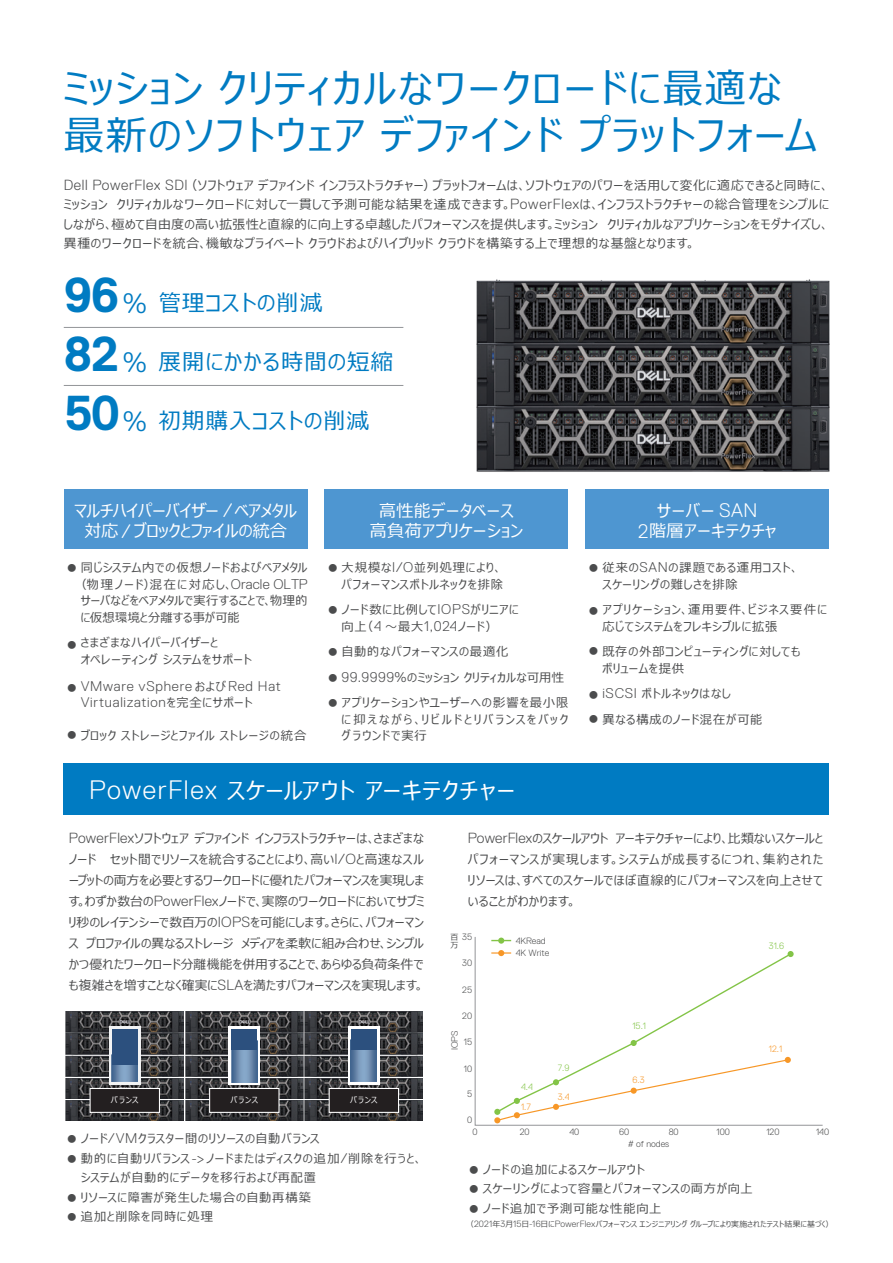
<style>
.page{position:relative;width:893px;height:1263px;background:#fff}
.page>*{position:absolute;margin:0;border:0;box-sizing:border-box;transform-origin:0 0}
.t1{font:40.35px/46.8px "Meiryo UI";letter-spacing:.05em;color:#007bc2}
.t2{font:23.1px "Meiryo UI";letter-spacing:.05em;color:#fff}
.t3{font:22.35px "Meiryo UI";letter-spacing:.05em;color:#007bc2}
.t4{font:16.95px/20.4px "Meiryo UI";letter-spacing:.025em;color:#fff;text-align:center}
.t5{font:16.95px/20.4px "Meiryo UI";letter-spacing:-.025em;color:#fff;text-align:center}
.t6{font:300 14.1px/16.5px "Dell Replica";letter-spacing:.05em;color:#4b4c4d}
.t7{font:12.75px/21px "Meiryo UI";letter-spacing:.025em;color:#4b4c4d;text-align:justify}
.t8{font:12.15px/16.5px "Meiryo UI";letter-spacing:.055em;color:#4b4c4d}
.t9{font:12.15px/16.5px "Meiryo UI";letter-spacing:.035em;color:#4b4c4d}
.t10{font:12.15px "Meiryo UI";letter-spacing:.135em;color:#4b4c4d}
.t11{font:12.15px "Meiryo UI";letter-spacing:.01em;color:#4b4c4d}
.t12{font:12.15px "Meiryo UI";letter-spacing:.015em;color:#4b4c4d}
.t13{font:300 9.15px/12.3px "Dell Replica";color:#4b4c4d}
.t14{font:300 9.15px "Dell Replica";color:#83c447}
.t15{font:300 9.15px "Dell Replica";color:#f79727}
.t16{font:8.4px "Meiryo UI";letter-spacing:.105em;color:#fff}
.t17{font:7.95px/7.9px "Meiryo UI";letter-spacing:.025em;color:#4b4c4d}
.s1{font-family:"Dell Replica";font-weight:300;font-size:14.7px}
.s2{font-family:"Dell Replica";font-weight:700;font-size:48.9px}
.s3{font-family:"Dell Replica";font-weight:300;font-size:28.05px}
.s4{font-family:"Dell Replica";font-weight:300;font-size:19.5px}
.s5{font-family:"Dell Replica";font-weight:300;font-size:14.1px}
.s6{font-family:"Meiryo UI";font-weight:400;font-size:12.15px}
.s7{font-family:"Dell Replica";font-weight:300;font-size:26.7px}
.s8{font-family:"Dell Replica";font-weight:300;font-size:9px}
</style>
<div class="page">
<img style="left:476px;top:414px;width:354px;height:58px">
<img style="left:476px;top:351px;width:354px;height:63px">
<img style="left:476px;top:279px;width:354px;height:72px">
<div style="left:64px;top:489px;width:244px;height:60px;background:#4e96d1"></div>
<div style="left:325px;top:489px;width:243px;height:60px;background:#4e96d1"></div>
<div style="left:585px;top:489px;width:244px;height:60px;background:#4e96d1"></div>
<div style="left:64px;top:763px;width:765px;height:51px;background:#007bc2"></div>
<img style="left:66px;top:1012px;width:237px;height:20px">
<img style="left:66px;top:1034px;width:237px;height:20px">
<img style="left:66px;top:1056px;width:237px;height:20px">
<img style="left:66px;top:1078px;width:237px;height:20px">
<img style="left:66px;top:1100px;width:237px;height:20px">
<img style="left:305px;top:1012px;width:118px;height:20px">
<img style="left:305px;top:1034px;width:118px;height:20px">
<img style="left:305px;top:1056px;width:118px;height:20px">
<img style="left:305px;top:1078px;width:118px;height:20px">
<img style="left:305px;top:1100px;width:118px;height:20px">
<div style="left:109px;top:1026px;width:32px;height:59px;background:#f2f3f4"></div>
<img style="left:112px;top:1064px;width:26px;height:18px">
<div style="left:112px;top:1029px;width:26px;height:35px;background:#2c507e"></div>
<svg style="left:228px;top:1026px;width:32px;height:58px"></svg>
<img style="left:231px;top:1050px;width:26px;height:32px">
<div style="left:231px;top:1029px;width:26px;height:21px;background:#2c507e"></div>
<div style="left:209px;top:1088px;width:71px;height:25px;background:#231f20;border:1px solid #fff"></div>
<div style="left:90px;top:1088px;width:70px;height:25px;background:#231f20;border:1px solid #fff"></div>
<div style="left:348px;top:1026px;width:32px;height:59px;background:#fff"></div>
<img style="left:351px;top:1050px;width:26px;height:32px">
<div style="left:351px;top:1029px;width:26px;height:21px;background:#2c507e"></div>
<div style="left:329px;top:1088px;width:70px;height:25px;background:#231f20;border:1px solid #fff"></div>
<hr style="left:64px;top:327px;width:339px;height:1px;background:#939598">
<hr style="left:64px;top:385px;width:339px;height:1px;background:#939598">
<svg style="left:474px;top:937px;width:349px;height:189px"></svg>
<div style="left:787px;top:951px;width:7px;height:6px;background:#83c447;border-radius:50%"></div>
<svg style="left:494px;top:1057px;width:297px;height:66px"></svg>
<svg style="left:495px;top:952px;width:297px;height:162px"></svg>
<div style="left:498px;top:937px;width:6px;height:7px;background:#83c447;border-radius:50%"></div>
<svg style="left:491px;top:940px;width:20px;height:1px"></svg>
<svg style="left:491px;top:950px;width:20px;height:6px"></svg>
<h1 class="t1" style="left:64px;top:67px;width:755px">ミッションクリティカルなワークロードに最適な最新のソフトウェアデファインドプラットフォーム</h1>
<p class="t7" style="left:64px;top:176px;width:767px;line-height:19.5px"><span class="s1">Dell PowerFlex SDI</span>（ソフトウェアデファインドインフラストラクチャー）プラットフォームは、ソフトウェアのパワーを活用して変化に適応できると同時に、ミッション クリティカルなワークロードに対して一貫して予測可能な結果を達成できます。<span class="s1">PowerFlex</span>は、インフラストラクチャーの総合管理をシンプルにしながら、極めて自由度の高い拡張性と直線的に向上する卓越したパフォーマンスを提供します。ミッション クリティカルなアプリケーションをモダナイズし、異種のワークロードを統合、機敏なプライベートクラウドおよびハイブリッドクラウドを構築する上で理想的な基盤となります。</p>
<h3 class="t3" style="left:64px;top:287px;width:260px"><span class="s2">96</span><span class="s3">%</span> 管理コストの削減</h3>
<h3 class="t3" style="left:64px;top:346px;width:331px"><span class="s2">82</span><span class="s3">%</span> 展開にかかる時間の短縮</h3>
<h3 class="t3" style="left:64px;top:405px;width:307px"><span class="s2">50</span><span class="s3">%</span> 初期購入コストの削減</h3>
<h3 class="t5" style="left:74px;top:501px;width:224px">マルチハイパーバイザー <span class="s4">/</span>ベアメタル対応<span class="s4">/</span>ブロックとファイルの統合</h3>
<h3 class="t4" style="left:370px;top:501px;width:155px">高性能データベース高負荷アプリケーション</h3>
<h3 class="t4" style="left:638px;top:501px;width:140px">サーバー <span class="s4">SAN<br>2</span>階層アーキテクチャ</h3>
<p class="t8" style="left:66px;top:560px;width:243px">● 同じシステム内での仮想ノードおよびベアメタル</p>
<p class="t10" style="left:75px;top:576px;width:234px">（物理ノード）混在に対応し、<span class="s5">Oracle OLTP</span></p>
<p class="t11" style="left:81px;top:592px;width:228px">サーバなどをベアメタルで実行することで、物理的</p>
<p class="t12" style="left:81px;top:609px;width:160px">に仮想環境と分離する事が可能</p>
<p class="t9" style="left:81px;top:635px;width:173px">さまざまなハイパーバイザーと<br>オペレーティングシステムをサポート</p>
<p class="t6" style="left:81px;top:678px;width:201px">VMware vSphere <span class="s6">および</span> Red Hat<br>Virtualization<span class="s6">を完全にサポート</span></p>
<p class="t8" style="left:81px;top:728px;width:227px">ブロックストレージとファイルストレージの統合</p>
<p class="t8" style="left:66px;top:637px;width:14px">●</p>
<p class="t8" style="left:66px;top:680px;width:14px">●</p>
<p class="t8" style="left:66px;top:727px;width:14px">●</p>
<p class="t8" style="left:327px;top:560px;width:178px;text-align:right">● 大規模な<span class="s5">I/O</span>並列処理により、パフォーマンスボトルネックを排除</p>
<p class="t8" style="left:327px;top:602px;width:193px;text-align:center">● ノード数に比例して<span class="s5">IOPS</span>がリニアに向上（<span class="s5">4</span> ～最大<span class="s5">1,024</span>ノード）</p>
<p class="t8" style="left:327px;top:644px;width:183px">●自動的なパフォーマンスの最適化</p>
<p class="t9" style="left:327px;top:670px;width:239px">● <span class="s5">99.9999%</span>のミッションクリティカルな可用性</p>
<p class="t8" style="left:342px;top:695px;width:228px;text-align:justify;text-indent:-15px">●アプリケーションやユーザーへの影響を最小限に抑えながら、リビルドとリバランスをバックグラウンドで実行</p>
<h2 class="t2" style="left:89px;top:774px;width:428px"><span class="s7">PowerFlex</span> スケールアウトアーキテクチャー</h2>
<p class="t8" style="left:602px;top:560px;width:198px;text-indent:-15px">● 従来の<span class="s5">SAN</span>の課題である運用コスト、スケーリングの難しさを排除</p>
<p class="t8" style="left:602px;top:602px;width:226px;text-indent:-15px">●アプリケーション、運用要件、ビジネス要件に応じてシステムをフレキシブルに拡張</p>
<p class="t8" style="left:602px;top:644px;width:200px;text-indent:-15px">● 既存の外部コンピューティングに対してもボリュームを提供</p>
<p class="t8" style="left:587px;top:686px;width:145px">● <span class="s5">iSCSI</span> ボトルネックはなし</p>
<p class="t8" style="left:587px;top:712px;width:176px">●異なる構成のノード混在が可能</p>
<p class="t7" style="left:69px;top:828px;width:357px"><span class="s1">PowerFlex</span>ソフトウェアデファインドインフラストラクチャーは、さまざまなノード セット間でリソースを統合することにより、高い<span class="s1">I/O</span>と高速なスループットの両方を必要とするワークロードに優れたパフォーマンスを実現します。わずか数台の<span class="s1">PowerFlex</span>ノードで、実際のワークロードにおいてサブミリ秒のレイテンシーで数百万の<span class="s1">IOPS</span>を可能にします。さらに、パフォーマンスプロファイルの異なるストレージメディアを柔軟に組み合わせ、シンプルかつ優れたワークロード分離機能を併用することで、あらゆる負荷条件でも複雑さを増すことなく確実に<span class="s1">SLA</span>を満たすパフォーマンスを実現します。</p>
<p class="t7" style="left:468px;top:828px;width:357px"><span class="s1">PowerFlex</span>のスケールアウトアーキテクチャーにより、比類ないスケールとパフォーマンスが実現します。システムが成長するにつれ、集約されたリソースは、すべてのスケールでほぼ直線的にパフォーマンスを向上させていることがわかります。</p>
<p class="t17" style="left:450px;top:933px;width:9px">百万</p>
<p class="t13" style="left:462px;top:931px;width:11px">35</p>
<p class="t13" style="left:516px;top:935px;width:35px">4KRead<br>4K Write</p>
<p class="t14" style="left:769px;top:941px;width:17px">31.6</p>
<p class="t13" style="left:462px;top:957px;width:11px">30</p>
<p class="t13" style="left:462px;top:983px;width:11px">25</p>
<p class="t16" style="left:111px;top:1094px;width:29px">バランス</p>
<p class="t16" style="left:230px;top:1094px;width:29px">バランス</p>
<p class="t16" style="left:350px;top:1094px;width:29px">バランス</p>
<p class="t8" style="left:66px;top:1131px;width:255px">● ノード<span class="s5">/VM</span>クラスター間のリソースの自動バランス</p>
<p class="t8" style="left:81px;top:1149px;width:343px;line-height:19.5px;text-indent:-15px">●動的に自動リバランス<span class="s5">-&gt;</span>ノードまたはディスクの追加<span class="s5">/</span>削除を行うと、システムが自動的にデータを移行および再配置</p>
<p class="t8" style="left:66px;top:1189px;width:247px">● リソースに障害が発生した場合の自動再構築</p>
<p class="t8" style="left:66px;top:1209px;width:149px">● 追加と削除を同時に処理</p>
<p class="t13" style="left:462px;top:1010px;width:11px">20</p>
<p class="t13" style="left:449px;top:1050px;width:21px;rotate:-90deg">IOPS</p>
<p class="t13" style="left:464px;top:1036px;width:10px">15</p>
<p class="t13" style="left:464px;top:1062px;width:10px">10</p>
<p class="t13" style="left:467px;top:1087px;width:7px">5</p>
<p class="t13" style="left:467px;top:1114px;width:7px">0</p>
<p class="t13" style="left:473px;top:1126px;width:7px">0</p>
<p class="t14" style="left:521px;top:1082px;width:13px">4.4</p>
<p class="t15" style="left:521px;top:1102px;width:11px">1.7</p>
<p class="t13" style="left:520px;top:1126px;width:11px">20</p>
<p class="t14" style="left:558px;top:1063px;width:13px">7.9</p>
<p class="t15" style="left:558px;top:1092px;width:13px">3.4</p>
<p class="t14" style="left:632px;top:1021px;width:15px">15.1</p>
<p class="t15" style="left:632px;top:1075px;width:14px">6.3</p>
<p class="t15" style="left:769px;top:1044px;width:15px">12.1</p>
<p class="t13" style="left:569px;top:1126px;width:11px">40</p>
<p class="t13" style="left:619px;top:1126px;width:12px">60</p>
<p class="t13" style="left:669px;top:1126px;width:12px">80</p>
<p class="t13" style="left:717px;top:1126px;width:15px">100</p>
<p class="t13" style="left:766px;top:1126px;width:15px">120</p>
<p class="t13" style="left:816px;top:1126px;width:15px">140</p>
<p class="t13" style="left:628px;top:1138px;width:43px"># of nodes</p>
<p class="t8" style="left:468px;top:1161px;width:178px">● ノードの追加によるスケールアウト</p>
<p class="t8" style="left:468px;top:1181px;width:286px">● スケーリングによって容量とパフォーマンスの両方が向上</p>
<p class="t8" style="left:468px;top:1200px;width:195px">● ノード追加で予測可能な性能向上</p>
<p class="t17" style="left:466px;top:1220px;width:369px">（<span class="s8">2021</span>年<span class="s8">3</span>月<span class="s8">15</span>日<span class="s8">-16</span>日に<span class="s8">PowerFlex</span>パフォーマンスエンジニアリンググループにより実施されたテスト結果に基づく）</p>
</div>
